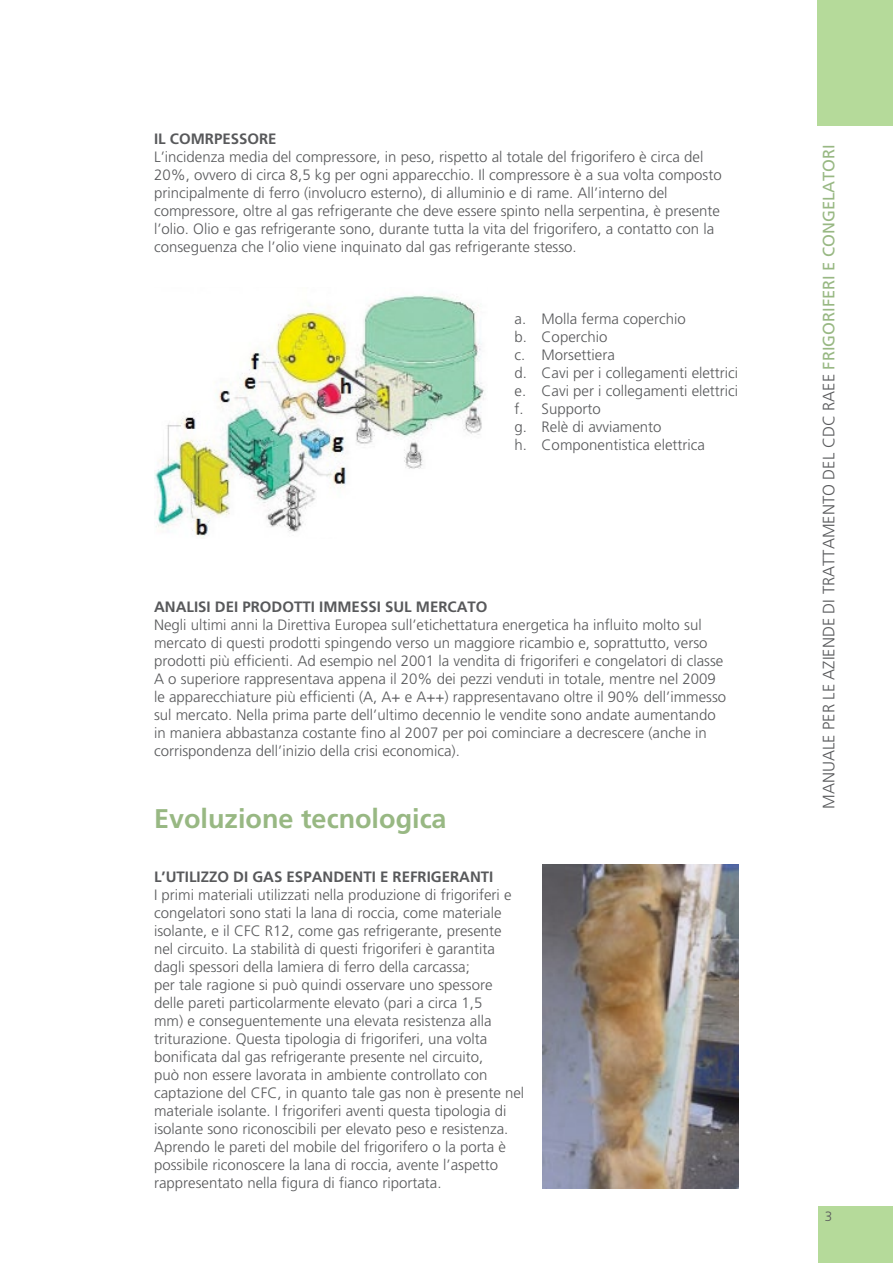
<style>
.page{position:relative;width:893px;height:1263px;background:#fff}
.page>*{position:absolute;margin:0;border:0;box-sizing:border-box;transform-origin:0 0}
.t1{font:700 27px "Frutiger LT";color:#98b883}
.t2{font:300 16.5px "Frutiger LT";color:#58595b}
.t3{font:300 15px/18px "Frutiger LT";color:#58595b}
.t4{font:700 15px "Frutiger LT";color:#58595b}
.t5{font:300 13.5px "Frutiger LT";color:#58595b}
.s1{font-weight:400;color:#98b883}
</style>
<div class="page">
<div style="left:818px;top:1206px;width:75px;height:57px;background:#b5da9a"></div>
<div style="left:818px;top:0;width:75px;height:126px;background:#b5da9a"></div>
<img style="left:154px;top:295px;width:330px;height:242px">
<img style="left:543px;top:865px;width:196px;height:323px">
<p class="t4" style="left:154px;top:130px;width:124px">IL COMRPESSORE</p>
<p class="t3" style="left:154px;top:148px;width:569px">L’incidenza media del compressore, in peso, rispetto al totale del frigorifero è circa del 20%, ovvero di circa 8,5 kg per ogni apparecchio. Il compressore è a sua volta composto principalmente di ferro (involucro esterno), di alluminio e di rame. All’interno del compressore, oltre al gas refrigerante che deve essere spinto nella serpentina, è presente l’olio. Olio e gas refrigerante sono, durante tutta la vita del frigorifero, a contatto con la conseguenza che l’olio viene inquinato dal gas refrigerante stesso.</p>
<p class="t3" style="left:515px;top:310px;width:173px">a. Molla ferma coperchio</p>
<p class="t3" style="left:515px;top:328px;width:94px">b. Coperchio</p>
<p class="t3" style="left:515px;top:346px;width:102px">c. Morsettiera</p>
<p class="t3" style="left:515px;top:364px;width:225px">d. Cavi per i collegamenti elettrici</p>
<p class="t3" style="left:515px;top:382px;width:225px">e. Cavi per i collegamenti elettrici</p>
<p class="t3" style="left:515px;top:400px;width:88px">f. Supporto</p>
<p class="t3" style="left:515px;top:418px;width:148px">g. Relè di avviamento</p>
<p class="t3" style="left:515px;top:436px;width:192px">h. Componentistica elettrica</p>
<p class="t4" style="left:154px;top:598px;width:335px">ANALISI DEI PRODOTTI IMMESSI SUL MERCATO</p>
<p class="t3" style="left:154px;top:616px;width:574px">Negli ultimi anni la Direttiva Europea sull’etichettatura energetica ha influito molto sul mercato di questi prodotti spingendo verso un maggiore ricambio e, soprattutto, verso prodotti più efficienti. Ad esempio nel 2001 la vendita di frigoriferi e congelatori di classe A o superiore rappresentava appena il 20% dei pezzi venduti in totale, mentre nel 2009 le apparecchiature più efficienti (A, A+ e A++) rappresentavano oltre il 90% dell’immesso sul mercato. Nella prima parte dell’ultimo decennio le vendite sono andate aumentando in maniera abbastanza costante fino al 2007 per poi cominciare a decrescere (anche in corrispondenza dell’inizio della crisi economica).</p>
<p class="t1" style="left:154px;top:803px;width:294px">Evoluzione tecnologica</p>
<p class="t4" style="left:154px;top:868px;width:341px">L’UTILIZZO DI GAS ESPANDENTI E REFRIGERANTI</p>
<p class="t3" style="left:154px;top:886px;width:372px">I primi materiali utilizzati nella produzione di frigoriferi e congelatori sono stati la lana di roccia, come materiale isolante, e il CFC R12, come gas refrigerante, presente nel circuito. La stabilità di questi frigoriferi è garantita dagli spessori della lamiera di ferro della carcassa;<br>per tale ragione si può quindi osservare uno spessore delle pareti particolarmente elevato (pari a circa 1,5<br>mm) e conseguentemente una elevata resistenza alla triturazione. Questa tipologia di frigoriferi, una volta bonificata dal gas refrigerante presente nel circuito,<br>può non essere lavorata in ambiente controllato con captazione del CFC, in quanto tale gas non è presente nel materiale isolante. I frigoriferi aventi questa tipologia di isolante sono riconoscibili per elevato peso e resistenza.<br>Aprendo le pareti del mobile del frigorifero o la porta è possibile riconoscere la lana di roccia, avente l’aspetto rappresentato nella figura di fianco riportata.</p>
<p class="t2" style="left:820px;top:809px;width:666px;rotate:-90deg">MANUALE PER LE AZIENDE DI TRATTAMENTO DEL CDC RAEE <span class="s1">FRIGORIFERI E CONGELATORI</span></p>
<p class="t5" style="left:825px;top:1208px;width:9px">3</p>
</div>
